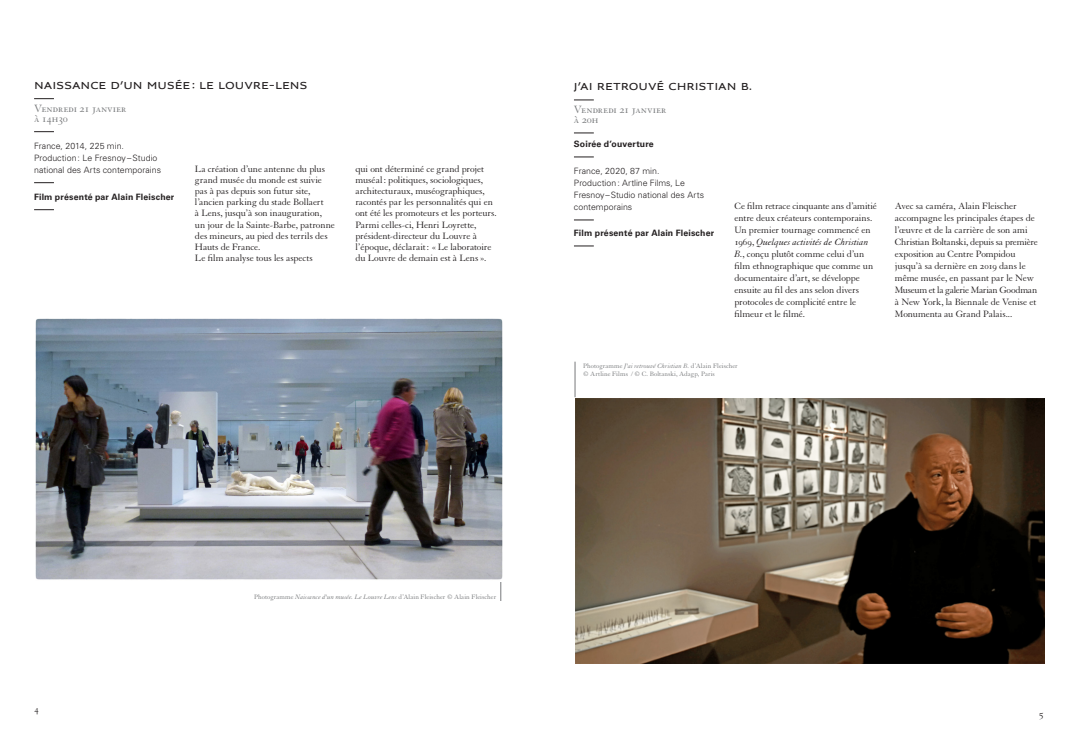
<style>
.page{position:relative;width:1078px;height:740px;background:#fff}
.page>*{position:absolute;margin:0;border:0;box-sizing:border-box;transform-origin:0 0}
.t1{font:11.5px/10.5px "Granjon LT Std";letter-spacing:-.005em;color:#77797b}
.t2{font:10px/12px "Granjon LT Std";letter-spacing:-.01em;color:#231f20}
.t3{font:10px "Louvre Sans Med";color:#231f20}
.t4{font:300 8.8px/12px "Univers LT Std";letter-spacing:.005em;color:#231f20}
.t5{font:700 8.8px "Univers LT Std";letter-spacing:.02em;color:#231f20}
.t6{font:7px/8.4px "Granjon LT Std";letter-spacing:.005em;color:#77797b}
.s1{font-style:italic}
</style>
<div class="page">
<hr style="left:574px;top:362px;width:1px;height:35px;background:#77797b">
<svg style="left:500px;top:582px;width:1px;height:19px"></svg>
<svg style="left:574px;top:100px;width:19px;height:1px"></svg>
<svg style="left:574px;top:133px;width:19px;height:1px"></svg>
<svg style="left:574px;top:157px;width:19px;height:1px"></svg>
<svg style="left:574px;top:220px;width:19px;height:1px"></svg>
<svg style="left:574px;top:246px;width:19px;height:1px"></svg>
<svg style="left:34px;top:98px;width:20px;height:1px"></svg>
<svg style="left:34px;top:131px;width:20px;height:1px"></svg>
<svg style="left:34px;top:182px;width:20px;height:1px"></svg>
<svg style="left:34px;top:209px;width:20px;height:1px"></svg>
<img style="left:575px;top:399px;width:468px;height:265px">
<img style="left:35px;top:318px;width:468px;height:262px">
<p class="t3" style="left:34px;top:79px;width:275px">NAISSANCE D’UN MUSÉE: LE LOUVRE-LENS</p>
<p class="t1" style="left:34px;top:103px;width:94px">Vendredi 21 janvier à 14h30</p>
<p class="t4" style="left:34px;top:140px;width:128px">France, 2014, 225 min.<br>Production: Le Fresnoy –Studio national des Arts contemporains</p>
<p class="t5" style="left:34px;top:192px;width:142px">Film présenté par Alain Fleischer</p>
<p class="t2" style="left:195px;top:163px;width:141px;line-height:11.2px">La création d’une antenne du plus grand musée du monde est suivie pas à pas depuis son futur site, l’ancien parking du stade Bollaert<br>à Lens, jusqu’à son inauguration, un jour de la Sainte-Barbe, patronne des mineurs, au pied des terrils des<br>Hauts de France.<br>Le film analyse tous les aspects</p>
<p class="t2" style="left:355px;top:163px;width:143px;line-height:11.2px">qui ont déterminé ce grand projet muséal: politiques, sociologiques, architecturaux, muséographiques, racontés par les personnalités qui en ont été les promoteurs et les porteurs.<br>Parmi celles-ci, Henri Loyrette, président-directeur du Louvre à l’époque, déclarait: «Le laboratoire du Louvre de demain est à Lens».</p>
<p class="t3" style="left:574px;top:80px;width:179px">J’AI RETROUVÉ CH RISTIAN B.</p>
<p class="t1" style="left:574px;top:104px;width:94px">Vendredi 21 janvier à 20h</p>
<p class="t5" style="left:574px;top:139px;width:81px">Soirée d’ouverture</p>
<p class="t4" style="left:574px;top:165px;width:131px">France, 2020, 87 min.<br>Production: Artline Films, Le<br>Fresnoy–Studio national des Arts contemporains</p>
<p class="t5" style="left:574px;top:228px;width:142px">Film présenté par Alain Fleischer</p>
<p class="t2" style="left:734px;top:200px;width:144px">Ce film retrace cinquante ans d’amitié entre deux créateurs contemporains.<br>Un premier tournage commencé en 1969, <span class="s1">Quelques activités de Christian B.</span>, conçu plutôt comme celui d’un film ethnographique que comme un documentaire d’art, se développe ensuite au fil des ans selon divers protocoles de complicité entre le filmeur et le filmé.</p>
<p class="t2" style="left:894px;top:200px;width:144px">Avec sa caméra, Alain Fleischer accompagne les principales étapes de l’œuvre et de la carrière de son ami Christian Boltanski, depuis sa première exposition au Centre Pompidou jusqu’à sa dernière en 2019 dans le même musée, en passant par le New Museum et la galerie Marian Goodman à New York, la Biennale de Venise et Monumenta au Grand Palais...</p>
<p class="t6" style="left:583px;top:361px;width:156px">Photogramme <span class="s1">J'ai retrouvé Christian B.</span> d’Alain Fleischer © Artline Films / © C. Boltanski, Adagp, Paris</p>
<p class="t2" style="left:34px;top:703px;width:6px">4</p>
<p class="t6" style="left:254px;top:592px;width:243px">Photogramme <span class="s1">Naissance d'un musée. Le Louvre Lens</span> d’Alain Fleischer © Alain Fleischer</p>
<p class="t2" style="left:1038px;top:708px;width:6px">5</p>
</div>
